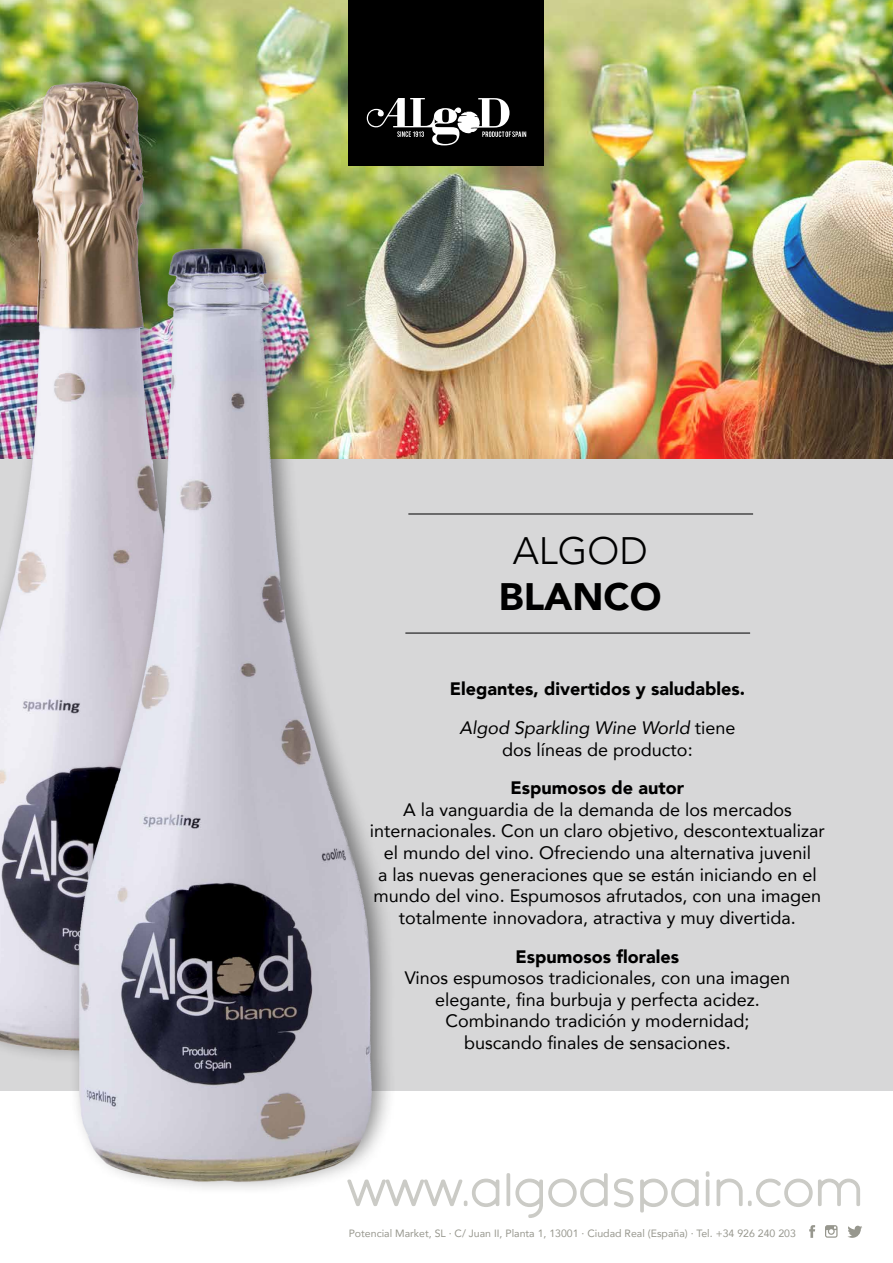
<style>
.page{position:relative;width:893px;height:1263px;background:#fff}
.page>*{position:absolute;margin:0;border:0;box-sizing:border-box;transform-origin:0 0}
.t1{font:900 38.25px "Avenir";color:#000}
.t2{font:300 38.25px "Avenir";color:#000}
.t3{font:18px/21.6px "Avenir";color:#000;text-align:center}
.t4{font:900 18px/38.5px "Avenir";color:#000;text-align:center}
.t5{font:10.5px "Avenir";color:#97978e}
.s1{font-weight:400;font-style:italic}
.s2{font-weight:400}
</style>
<div class="page">
<img style="left:0;top:0;width:893px;height:459px">
<div style="left:0;top:459px;width:893px;height:632px;background:#d7d7d8"></div>
<div style="left:349px;top:0;width:195px;height:166px;background:#000"></div>
<svg style="left:367px;top:98px;width:159px;height:47px"></svg>
<hr style="left:408px;top:513px;width:345px;height:1px;background:#000">
<hr style="left:405px;top:632px;width:345px;height:1px;background:#000">
<svg style="left:809px;top:1225px;width:6px;height:13px"></svg>
<svg style="left:825px;top:1225px;width:12px;height:13px"></svg>
<svg style="left:848px;top:1226px;width:14px;height:12px"></svg>
<svg style="left:353px;top:1178px;width:147px;height:29px"></svg>
<div style="left:506px;top:1173px;width:4px;height:33px;border:3px solid #97978e"></div>
<svg style="left:515px;top:1173px;width:184px;height:45px"></svg>
<div style="left:706px;top:1179px;width:3px;height:27px;border:3px solid #97978e"></div>
<svg style="left:706px;top:1171px;width:3px;height:6px"></svg>
<svg style="left:716px;top:1178px;width:144px;height:29px"></svg>
<div style="left:0;top:60px;width:264px;height:1005px;background:#000;opacity:.46"></div>
<img style="left:0;top:82px;width:242px;height:970px">
<div style="left:68px;top:227px;width:329px;height:969px;background:#000;opacity:.46"></div>
<img style="left:79px;top:247px;width:292px;height:935px">
<h1 class="t2" style="left:513px;top:528px;width:137px">ALGOD</h1>
<h1 class="t1" style="left:499px;top:564px;width:164px">BLANCO</h1>
<p class="t4" style="left:450px;top:669px;width:297px">Elegantes, divertidos y saludables.<br><span class="s1">Algod Sparkling Wine World</span> <span class="s2">tiene</span></p>
<p class="t3" style="left:502px;top:738px;width:192px">dos líneas de producto:</p>
<p class="t4" style="left:511px;top:768px;width:175px">Espumosos de autor</p>
<p class="t3" style="left:370px;top:798px;width:456px">A la vanguardia de la demanda de los mercados internacionales. Con un claro objetivo, descontextualizar el mundo del vino. Ofreciendo una alternativa juvenil<br>a las nuevas generaciones que se están iniciando en el mundo del vino. Espumosos afrutados, con una imagen totalmente innovadora, atractiva y muy divertida.</p>
<p class="t4" style="left:516px;top:936px;width:165px">Espumosos florales</p>
<p class="t3" style="left:405px;top:966px;width:387px">Vinos espumosos tradicionales, con una imagen elegante, fina burbuja y perfecta acidez.<br>Combinando tradición y modernidad; buscando finales de sensaciones.</p>
<p class="t5" style="left:349px;top:1225px;width:449px">Potencial Market, SL · C/ Juan ,I I Planta 1, 13001 · Ciudad Real (España) · Tel. +34 926 240 203</p>
</div>
